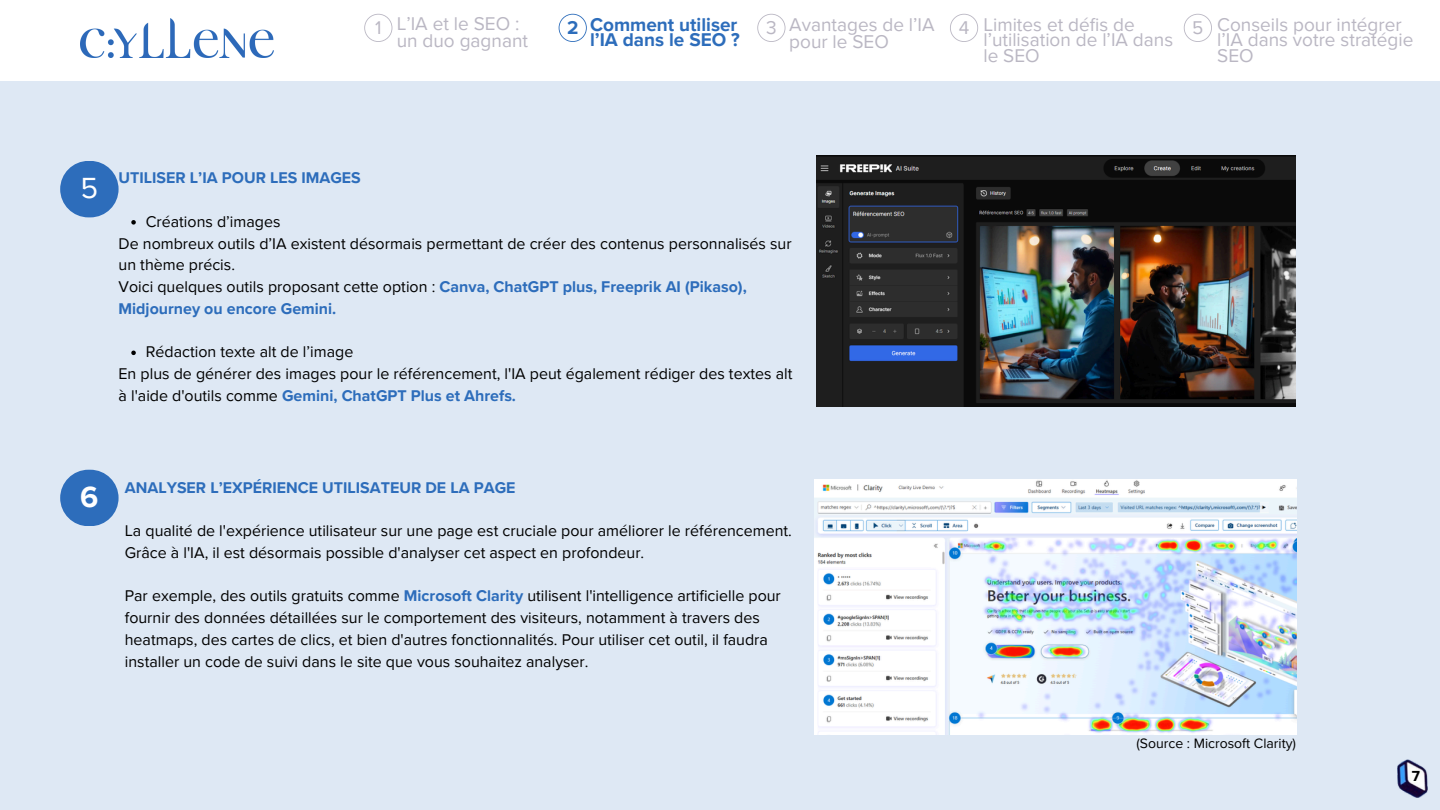
<style>
.page{position:relative;width:1440px;height:810px;background:#fff}
.page>*{position:absolute;margin:0;border:0;box-sizing:border-box;transform-origin:0 0}
.t1{font:30px "Proxima Nova";color:#fff}
.t2{font:700 30px "Proxima Nova";color:#fff}
.t3{font:19px/15.8px "Proxima Nova";color:#bab7c3}
.t4{font:700 19px/15.8px "Proxima Nova";color:#2d6dbb}
.t5{font:16px/21.8px "Proxima Nova";color:#000}
.t6{font:700 16px "Proxima Nova";color:#2d6dbb}
.t7{font:700 15px "Proxima Nova";color:#000}
.t8{font:14px "Proxima Nova";color:#000}
.s1{font-weight:700;color:#2d6dbb}
</style>
<div class="page">
<div style="left:0;top:81px;width:1440px;height:729px;background:#dee8f4"></div>
<div style="left:60px;top:161px;width:59px;height:56px;background:#2d6dbb;border-radius:28px"></div>
<div style="left:60px;top:470px;width:59px;height:56px;background:#2d6dbb;border-radius:28px"></div>
<img style="left:814px;top:479px;width:482px;height:255px">
<img style="left:1397px;top:759px;width:31px;height:39px">
<img style="left:81px;top:18px;width:192px;height:39px">
<img style="left:817px;top:156px;width:479px;height:250px">
<svg style="left:131px;top:220px;width:5px;height:5px"></svg>
<svg style="left:131px;top:351px;width:5px;height:4px"></svg>
<svg style="left:364px;top:14px;width:28px;height:28px"></svg>
<svg style="left:559px;top:14px;width:28px;height:28px"></svg>
<svg style="left:757px;top:14px;width:28px;height:28px"></svg>
<svg style="left:950px;top:14px;width:28px;height:28px"></svg>
<svg style="left:1184px;top:14px;width:28px;height:28px"></svg>
<p class="t3" style="left:397px;top:16px;width:133px;line-height:16.5px">L’IA et le SEO : un duo gagnant</p>
<h2 class="t4" style="left:590px;top:17px;width:151px">Comment utiliser l’IA dans le SEO ?</h2>
<p class="t3" style="left:789px;top:16px;width:147px;line-height:17.2px">Avantages de l’IA pour le SEO</p>
<p class="t3" style="left:983px;top:17px;width:191px">Limites et défis de l’utilisation de l’IA dans le SEO</p>
<h2 class="t3" style="left:375px;top:20px;width:8px">1</h2>
<p class="t4" style="left:567px;top:20px;width:13px">2</p>
<h3 class="t3" style="left:766px;top:20px;width:12px">3</h3>
<p class="t3" style="left:959px;top:20px;width:12px">4</p>
<h4 class="t3" style="left:1217px;top:17px;width:198px">Conseils pour intégrer l’IA dans votre stratégie<br>SEO</h4>
<p class="t3" style="left:1192px;top:20px;width:13px">5</p>
<p class="t1" style="left:81px;top:171px;width:19px">5</p>
<h2 class="t6" style="left:119px;top:169px;width:244px">UTILISER L’IA POUR LES IMAGES</h2>
<p class="t5" style="left:146px;top:211px;width:136px">Créations d’images</p>
<p class="t5" style="left:119px;top:233px;width:675px">De nombreux outils d’IA existent désormais permettant de créer des contenus personnalisés sur un thème précis.<br>Voici quelques outils proposant cette option : <span class="s1">Canva, ChatGPT plus, Freeprik AI (Pikaso), Midjourney ou encore Gemini.</span></p>
<h1 class="t5" style="left:146px;top:341px;width:209px">Rédaction texte alt de l’image</h1>
<p class="t5" style="left:119px;top:363px;width:675px">En plus de générer des images pour le référencement, l'IA peut également rédiger des textes alt à l'aide d'outils comme <span class="s1">Gemini, ChatGPT Plus et Ahrefs.</span></p>
<p class="t2" style="left:80px;top:480px;width:20px">6</p>
<p class="t6" style="left:125px;top:478px;width:392px">ANALYSER L’EXPÉRIENCE UTILISATEUR DE LA PAGE</p>
<h2 class="t5" style="left:125px;top:520px;width:669px">La qualité de l'expérience utilisateur sur une page est cruciale pour améliorer le référencement.<br>Grâce à l'IA, il est désormais possible d'analyser cet aspect en profondeur.</h2>
<p class="t5" style="left:125px;top:585px;width:658px">Par exemple, des outils gratuits comme <span class="s1">Microsoft Clarity</span> utilisent l'intelligence artificielle pour fournir des données détaillées sur le comportement des visiteurs, notamment à travers des heatmaps, des cartes de clics, et bien d'autres fonctionnalités. Pour utiliser cet outil, il faudra installer un code de suivi dans le site que vous souhaitez analyser.</p>
<h4 class="t8" style="left:1136px;top:735px;width:161px">(Source : Microsoft Clarity)</h4>
<p class="t7" style="left:1412px;top:767px;width:10px">7</p>
</div>
